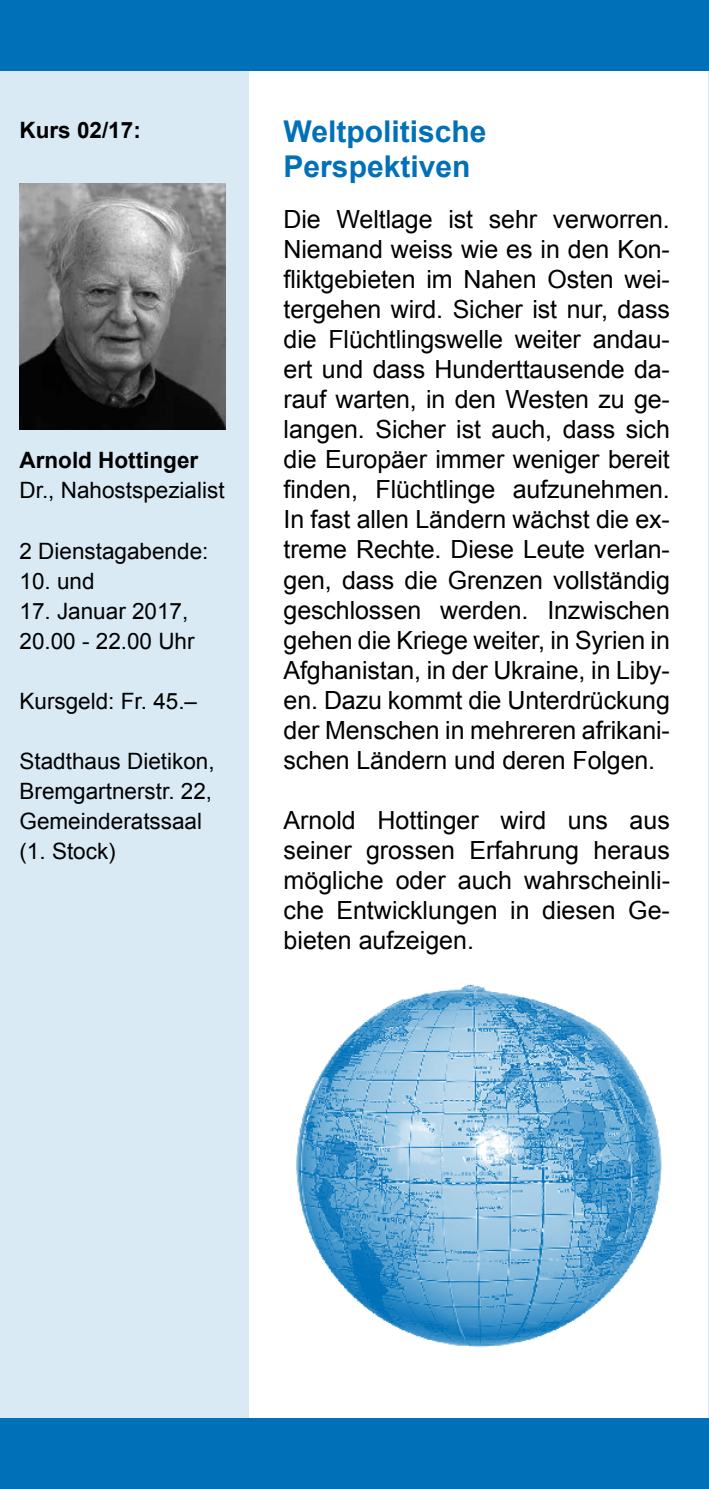
<style>
.page{position:relative;width:709px;height:1489px;background:#fff}
.page>*{position:absolute;margin:0;border:0;box-sizing:border-box;transform-origin:0 0}
.t1{font:700 30px/35px "Arial";color:#0071b9}
.t2{font:25px/30px "Arial";letter-spacing:-.005em;color:#000;text-align:justify}
.t3{font:22.5px/30px "Arial";color:#000}
.t4{font:700 22.5px "Arial";color:#000}
</style>
<div class="page">
<div style="left:0;top:28px;width:248px;height:1460px;background:#d9eaf4"></div>
<div style="left:0;top:0;width:709px;height:71px;background:#0071b9"></div>
<div style="left:0;top:1417px;width:709px;height:71px;background:#0071b9"></div>
<img style="left:19px;top:184px;width:206px;height:245px">
<img style="left:296px;top:984px;width:366px;height:364px">
<p class="t4" style="left:19px;top:115px;width:123px">Kurs 02/17:</p>
<p class="t4" style="left:19px;top:445px;width:180px">Arnold Hottinger</p>
<p class="t3" style="left:19px;top:476px;width:207px">Dr., Nahostspezialist</p>
<p class="t3" style="left:19px;top:536px;width:190px">2 Dienstagabende:</p>
<p class="t3" style="left:19px;top:566px;width:77px">10. und</p>
<p class="t3" style="left:19px;top:596px;width:177px">17. Januar 2017,<br>20.00 - 22.00 Uhr</p>
<p class="t3" style="left:19px;top:686px;width:179px">Kursgeld: Fr. 45.–</p>
<p class="t3" style="left:19px;top:746px;width:197px">Stadthaus Dietikon,<br>Bremgartnerstr. 22,<br>Gemeinderatssaal (1. Stock)</p>
<p class="t1" style="left:283px;top:115px;width:204px">Weltpolitische<br>Perspektiven</p>
<p class="t2" style="left:283px;top:205px;width:388px">Die Weltlage ist sehr verworren.<br>Niemand weiss wie es in den Kon&shy;fliktgebieten im Nahen Osten wei&shy;tergehen wird. Sicher ist nur, dass die Flüchtlingswelle weiter andau&shy;ert und dass Hunderttausende da&shy;rauf warten, in den Westen zu ge&shy;langen. Sicher ist auch, dass sich die Europäer immer weniger bereit finden, Flüchtlinge aufzunehmen.<br>In fast allen Ländern wächst die ex&shy;treme Rechte. Diese Leute verlan&shy;gen, dass die Grenzen vollständig geschlossen werden. Inzwischen gehen die Kriege weiter, in Syrien in Afghanistan, in der Ukraine, in Liby&shy;en. Dazu kommt die Unterdrückung der Menschen in mehreren afrikani&shy;schen Ländern und deren Folgen.</p>
<p class="t2" style="left:283px;top:805px;width:388px">Arnold Hottinger wird uns aus seiner grossen Erfahrung heraus mögliche oder auch wahrscheinli&shy;che Entwicklungen in diesen Ge&shy;bieten aufzeigen.</p>
</div>
